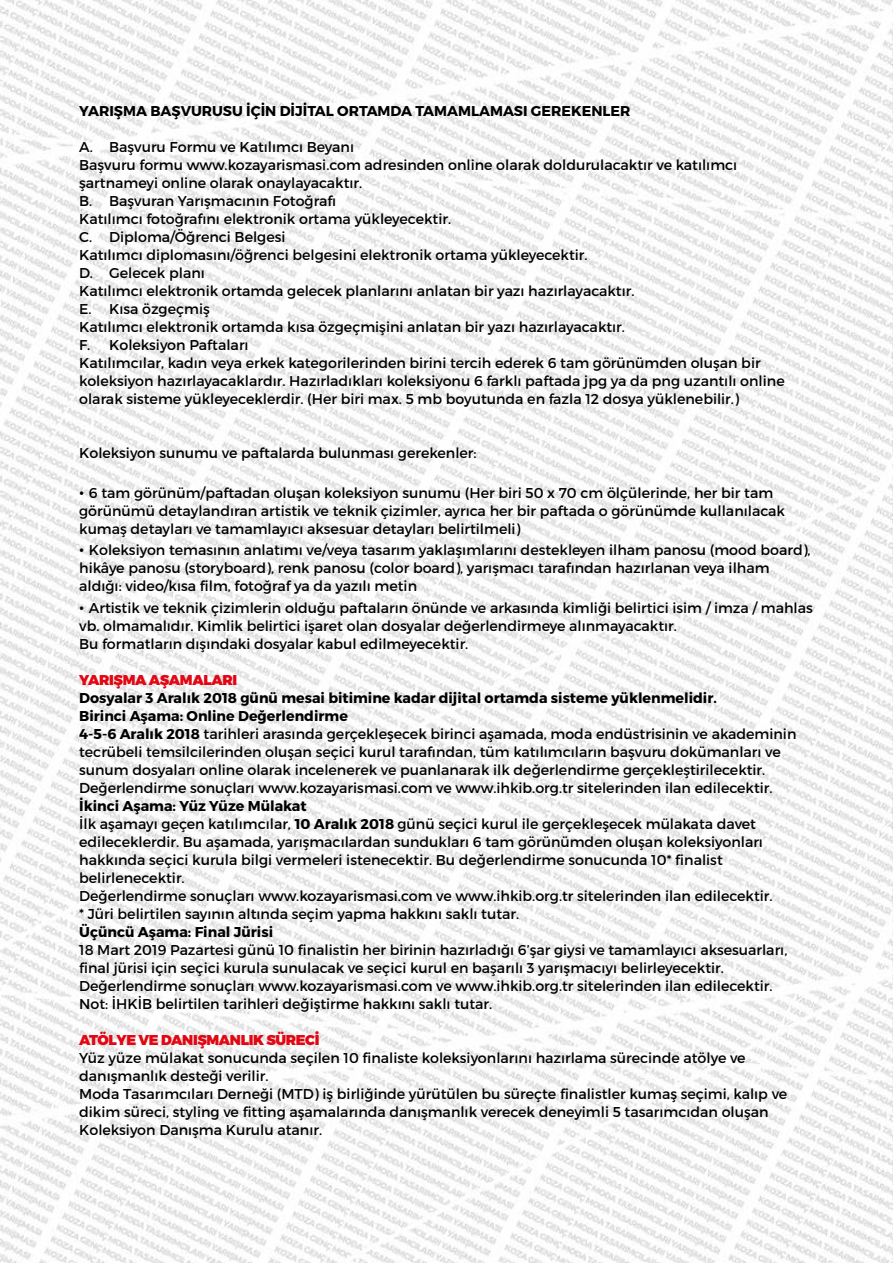
<style>
.page{position:relative;width:893px;height:1263px;background:#fff}
.page>*{position:absolute;margin:0;border:0;box-sizing:border-box;transform-origin:0 0}
.t1{font:14.25px/18px "Montserrat";color:#000}
.t2{font:700 14.25px "Montserrat";color:#000}
.t3{font:900 14.25px "Montserrat";letter-spacing:-.025em;color:#e30613}
.s1{font-size:18px}
.s2{font-weight:700}
</style>
<div class="page">
<img style="left:0;top:0;width:893px;height:1263px">
<p class="t2" style="left:79px;top:102px;width:553px">YARIŞMA BAŞVURUSU İÇİN DİJİTAL ORTAMDA TAMAMLAMASI GEREKENLER</p>
<p class="t1" style="left:79px;top:138px;width:707px">A. Başvuru Formu ve Katılımcı Beyanı<br>Başvuru formu www.kozayarismasi.com adresinden online olarak doldurulacaktır ve katılımcı şartnameyi online olarak onaylayacaktır.<br>B. Başvuran Yarışmacının Fotoğrafı<br>Katılımcı fotoğrafını elektronik ortama yükleyecektir.<br>C. Diploma/Öğrenci Belgesi<br>Katılımcı diplomasını/öğrenci belgesini elektronik ortama yükleyecektir.<br>D. Gelecek planı<br>Katılımcı elektronik ortamda gelecek planlarını anlatan bir yazı hazırlayacaktır.<br>E. Kısa özgeçmiş<br>Katılımcı elektronik ortamda kısa özgeçmişini anlatan bir yazı hazırlayacaktır.<br>F. Koleksiyon Paftaları<br>Katılımcılar, kadın veya erkek kategorilerinden birini tercih ederek 6 tam görünümden oluşan bir koleksiyon hazırlayacaklardır. Hazırladıkları koleksiyonu 6 farklı paftada jpg ya da png uzantılı online olarak sisteme yükleyeceklerdir. (Her biri max. 5 mb boyutunda en fazla 12 dosya yüklenebilir.)</p>
<p class="t1" style="left:79px;top:444px;width:399px">Koleksiyon sunumu ve paftalarda bulunması gerekenler:</p>
<p class="t1" style="left:79px;top:483px;width:707px"><span class="s1">•</span> 6 tam görünüm/paftadan oluşan koleksiyon sunumu (Her biri 50 x 70 cm ölçülerinde, her bir tam görünümü detaylandıran artistik ve teknik çizimler, ayrıca her bir paftada o görünümde kullanılacak kumaş detayları ve tamamlayıcı aksesuar detayları belirtilmeli)</p>
<p class="t1" style="left:79px;top:541px;width:733px"><span class="s1">•</span> Koleksiyon temasının anlatımı ve/veya tasarım yaklaşımlarını destekleyen ilham panosu (mood board), hikâye panosu (storyboard), renk panosu (color board), yarışmacı tarafından hazırlanan veya ilham aldığı: video/kısa film, fotoğraf ya da yazılı metin</p>
<p class="t1" style="left:79px;top:599px;width:735px"><span class="s1">•</span> Artistik ve teknik çizimlerin olduğu paftaların önünde ve arkasında kimliği belirtici isim / imza / mahlas vb. olmamalıdır. Kimlik belirtici işaret olan dosyalar değerlendirmeye alınmayacaktır.<br>Bu formatların dışındaki dosyalar kabul edilmeyecektir.</p>
<p class="t3" style="left:79px;top:671px;width:159px">YARIŞMA AŞAMALARI</p>
<p class="t1" style="left:79px;top:689px;width:719px"><span class="s2">Dosyalar 3 Aralık 2018 günü mesai bitimine kadar dijital ortamda sisteme yüklenmelidir.<br>Birinci Aşama: Online Değerlendirme<br>4-5-6 Aralık 2018</span> tarihleri arasında gerçekleşecek birinci aşamada, moda endüstrisinin ve akademinin tecrübeli temsilcilerinden oluşan seçici kurul tarafından, tüm katılımcıların başvuru dokümanları ve sunum dosyaları online olarak incelenerek ve puanlanarak ilk değerlendirme gerçekleştirilecektir.<br>Değerlendirme sonuçları www.kozayarismasi.com ve www.ihkib.org.tr sitelerinden ilan edilecektir.</p>
<p class="t1" style="left:79px;top:797px;width:695px"><span class="s2">İkinci Aşama: Yüz Yüze Mülakat<br></span>İlk aşamayı geçen katılımcılar, <span class="s2">10 Aralık 2018</span> günü seçici kurul ile gerçekleşecek mülakata davet edileceklerdir. Bu aşamada, yarışmacılardan sundukları 6 tam görünümden oluşan koleksiyonları hakkında seçici kurula bilgi vermeleri istenecektir. Bu değerlendirme sonucunda 10* finalist belirlenecektir.<br>Değerlendirme sonuçları www.kozayarismasi.com ve www.ihkib.org.tr sitelerinden ilan edilecektir. * Jüri belirtilen sayının altında seçim yapma hakkını saklı tutar.</p>
<p class="t2" style="left:79px;top:923px;width:195px">Üçüncü Aşama: Final Jürisi</p>
<p class="t1" style="left:79px;top:940px;width:710px">18 Mart 2019 Pazartesi günü 10 finalistin her birinin hazırladığı 6’şar giysi ve tamamlayıcı aksesuarları, final jürisi için seçici kurula sunulacak ve seçici kurul en başarılı 3 yarışmacıyı belirleyecektir.<br>Değerlendirme sonuçları www.kozayarismasi.com ve www.ihkib.org.tr sitelerinden ilan edilecektir.<br>Not: İHKİB belirtilen tarihleri değiştirme hakkını saklı tutar.</p>
<p class="t3" style="left:79px;top:1031px;width:242px">ATÖLYE VE DANIŞMANLIK SÜRECİ</p>
<p class="t1" style="left:79px;top:1048px;width:709px">Yüz yüze mülakat sonucunda seçilen 10 finaliste koleksiyonlarını hazırlama sürecinde atölye ve danışmanlık desteği verilir.<br>Moda Tasarımcıları Derneği (MTD) iş birliğinde yürütülen bu süreçte finalistler kumaş seçimi, kalıp ve dikim süreci, styling ve fitting aşamalarında danışmanlık verecek deneyimli 5 tasarımcıdan oluşan Koleksiyon Danışma Kurulu atanır.</p>
</div>
